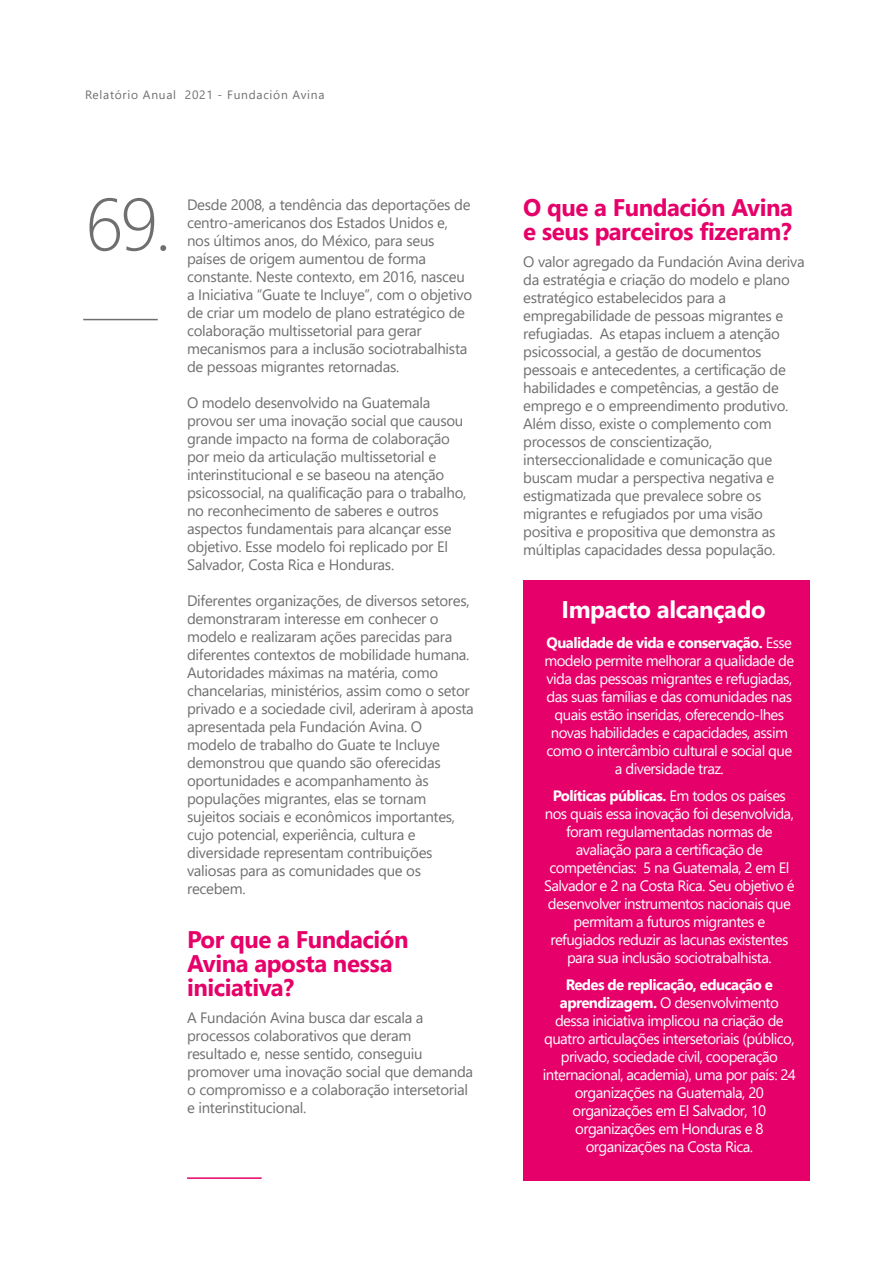
<style>
.page{position:relative;width:893px;height:1263px;background:#fff}
.page>*{position:absolute;margin:0;border:0;box-sizing:border-box;transform-origin:0 0}
.t1{font:300 73.65px "Segoe UI";color:#706f6f}
.t2{font:700 24px/24px "Segoe UI";letter-spacing:-.02em;color:#e60069}
.t3{font:700 24px "Segoe UI";letter-spacing:-.02em;color:#fff}
.t4{font:15px/18px "Segoe UI";letter-spacing:-.02em;color:#706f6f}
.t5{font:15px/18px "Segoe UI";letter-spacing:-.04em;color:#fff;text-align:center}
.t6{font:12px "Segoe UI";letter-spacing:.06em;color:#706f6f}
.s1{font-weight:700}
</style>
<div class="page">
<div style="left:523px;top:580px;width:287px;height:600px;background:#e60069"></div>
<hr style="left:83px;top:319px;width:75px;height:1px;background:#706f6f">
<hr style="left:187px;top:1177px;width:75px;height:2px;background:#e60069">
<p class="t6" style="left:85px;top:84px;width:241px">Relatório Anual 2021 - Fundación Avina</p>
<h1 class="t1" style="left:85px;top:155px;width:88px">69.</h1>
<p class="t4" style="left:187px;top:195px;width:287px">Desde 2008, a tendência das deportações de centro-americanos dos Estados Unidos e, nos últimos anos, do México, para seus países de origem aumentou de forma constante. Neste contexto, em 2016, nasceu a Iniciativa “Guate te Incluye”, com o objetivo de criar um modelo de plano estratégico de colaboração multissetorial para gerar mecanismos para a inclusão sociotrabalhista de pessoas migrantes retornadas.</p>
<p class="t4" style="left:187px;top:393px;width:281px">O modelo desenvolvido na Guatemala provou ser uma inovação social que causou grande impacto na forma de colaboração por meio da articulação multissetorial e interinstitucional e se baseou na atenção psicossocial, na qualificação para o trabalho, no reconhecimento de saberes e outros aspectos fundamentais para alcançar esse objetivo. Esse modelo foi replicado por El Salvador, Costa Rica e Honduras.</p>
<p class="t4" style="left:187px;top:591px;width:288px">Diferentes organizações, de diversos setores, demonstraram interesse em conhecer o modelo e realizaram ações parecidas para diferentes contextos de mobilidade humana.<br>Autoridades máximas na matéria, como chancelarias, ministérios, assim como o setor privado e a sociedade civil, aderiram à aposta apresentada pela Fundación Avina. O modelo de trabalho do Guate te Incluye demonstrou que quando são oferecidas oportunidades e acompanhamento às populações migrantes, elas se tornam sujeitos sociais e econômicos importantes, cujo potencial, experiência, cultura e diversidade representam contribuições valiosas para as comunidades que os recebem.</p>
<h2 class="t2" style="left:187px;top:927px;width:223px">Por que a Fundación<br>Avina aposta nessa iniciativa?</h2>
<p class="t4" style="left:187px;top:1008px;width:288px">A Fundación Avina busca dar escala a processos colaborativos que deram resultado e, nesse sentido, conseguiu promover uma inovação social que demanda o compromisso e a colaboração intersetorial e interinstitucional.</p>
<h2 class="t2" style="left:523px;top:195px;width:271px">O que a Fundación Avina e seus parceiros fizeram?</h2>
<p class="t4" style="left:523px;top:252px;width:283px">O valor agregado da Fundación Avina deriva da estratégia e criação do modelo e plano estratégico estabelecidos para a empregabilidade de pessoas migrantes e refugiadas. As etapas incluem a atenção psicossocial, a gestão de documentos pessoais e antecedentes, a certificação de habilidades e competências, a gestão de emprego e o empreendimento produtivo.<br>Além disso, existe o complemento com processos de conscientização, interseccionalidade e comunicação que buscam mudar a perspectiva negativa e estigmatizada que prevalece sobre os migrantes e refugiados por uma visão positiva e propositiva que demonstra as múltiplas capacidades dessa população.</p>
<h2 class="t3" style="left:561px;top:592px;width:206px">Impacto alcançado</h2>
<p class="t5" style="left:544px;top:632px;width:251px"><span class="s1">Qualidade de vida e conservação.</span> Esse modelo permite melhorar a qualidade de vida das pessoas migrantes e refugiadas, das suas famílias e das comunidades nas quais estão inseridas, oferecendo-lhes novas habilidades e capacidades, assim como o intercâmbio cultural e social que a diversidade traz.</p>
<p class="t5" style="left:544px;top:785px;width:252px"><span class="s1">Políticas públicas.</span> Em todos os países nos quais essa inovação foi desenvolvida, foram regulamentadas normas de avaliação para a certificação de competências: 5 na Guatemala, 2 em El Salvador e 2 na Costa Rica. Seu objetivo é desenvolver instrumentos nacionais que permitam a futuros migrantes e refugiados reduzir as lacunas existentes para sua inclusão sociotrabalhista.</p>
<p class="t5" style="left:543px;top:974px;width:255px"><span class="s1">Redes de replicação, educação e aprendizagem.</span> O desenvolvimento dessa iniciativa implicou na criação de quatro articulações intersetoriais (público, privado, sociedade civil, cooperação internacional, academia), uma por país: 24 organizações na Guatemala, 20 organizações em El Salvador, 10 organizações em Honduras e 8 organizações na Costa Rica.</p>
</div>
